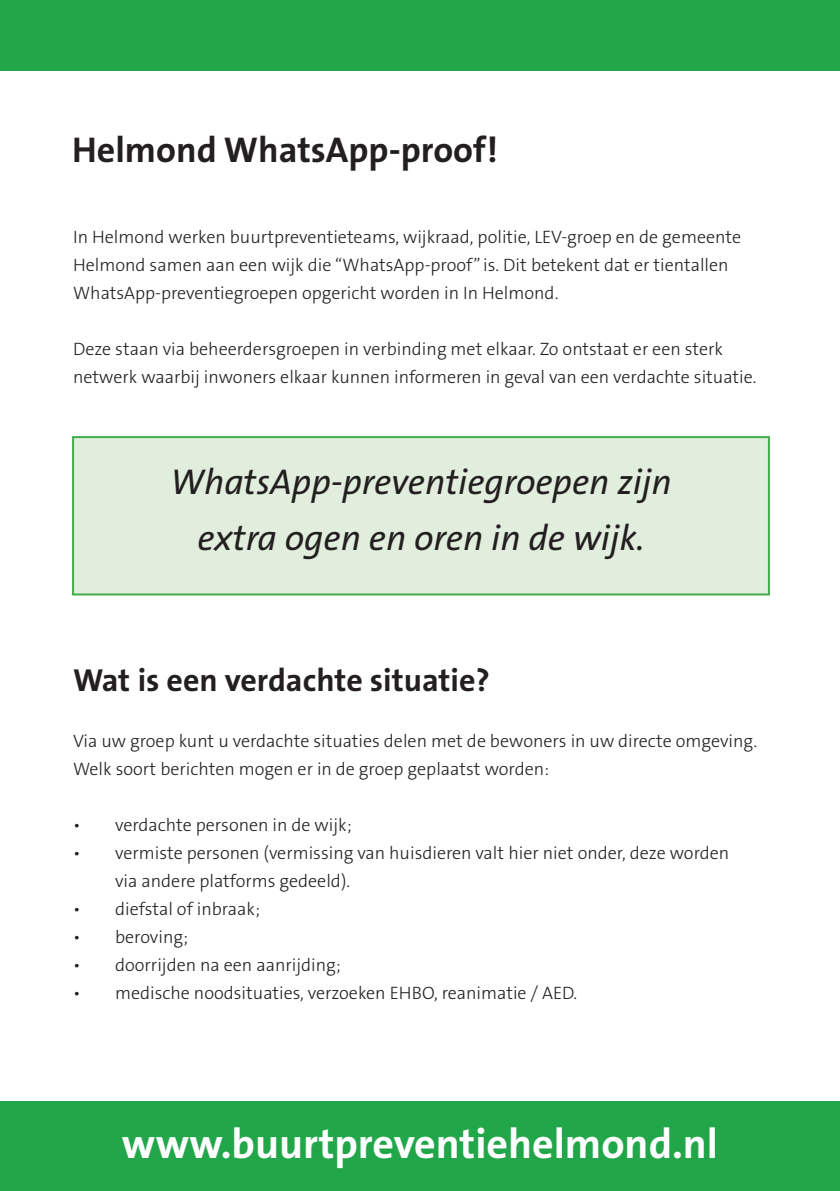
<style>
.page{position:relative;width:840px;height:1191px;background:#fff}
.page>*{position:absolute;margin:0;border:0;box-sizing:border-box;transform-origin:0 0}
.t1{font:700 42px "The Sans B7";color:#fff}
.t2{font:italic 36px/56px "The Sans B5 Plain";color:#231f20;text-align:center}
.t3{font:700 36px "The Sans B7";color:#231f20}
.t4{font:700 32px "The Sans B7";color:#231f20}
.t5{font:300 18px/28px "The Sans B3";color:#231f20}
</style>
<div class="page">
<div style="left:73px;top:437px;width:695px;height:157px;background:#e1eedd"></div>
<div style="left:72px;top:436px;width:697px;height:159px;border:2px solid #40ae49"></div>
<div style="left:0;top:0;width:839px;height:71px;background:#21a749"></div>
<div style="left:0;top:1101px;width:839px;height:90px;background:#21a749"></div>
<h2 class="t3" style="left:72px;top:130px;width:427px">Helmond WhatsApp-proof!</h2>
<p class="t5" style="left:73px;top:223px;width:669px">In Helmond werken buurtpreventieteams, wijkraad, politie, LEV-groep en de gemeente<br>Helmond samen aan een wijk die “WhatsApp-proof” is. Dit betekent dat er tientallen<br>WhatsApp-preventiegroepen opgericht worden in In Helmond.</p>
<p class="t5" style="left:73px;top:335px;width:684px">Deze staan via beheerdersgroepen in verbinding met elkaar. Zo ontstaat er een sterk netwerk waarbij inwoners elkaar kunnen informeren in geval van een verdachte situatie.</p>
<h2 class="t2" style="left:170px;top:455px;width:502px">WhatsApp-preventiegroepen zijn extra ogen en oren in de wijk.</h2>
<h3 class="t4" style="left:73px;top:663px;width:418px">Wat is een verdachte situatie?</h3>
<p class="t5" style="left:73px;top:727px;width:685px">Via uw groep kunt u verdachte situaties delen met de bewoners in uw directe omgeving.<br>Welk soort berichten mogen er in de groep geplaatst worden:</p>
<p class="t5" style="left:73px;top:811px;width:280px">• verdachte personen in de wijk;</p>
<p class="t5" style="left:115px;top:839px;width:615px;text-indent:-42px">• vermiste personen (vermissing van huisdieren valt hier niet onder, deze worden via andere platforms gedeeld).</p>
<p class="t5" style="left:73px;top:895px;width:188px">• diefstal of inbraak;</p>
<p class="t5" style="left:73px;top:923px;width:116px">• beroving;</p>
<p class="t5" style="left:73px;top:951px;width:269px">• doorrijden na een aanrijding;</p>
<p class="t5" style="left:73px;top:979px;width:505px">• medische noodsituaties, verzoeken EHBO, reanimatie / AED.</p>
<h1 class="t1" style="left:122px;top:1121px;width:597px">www.buurtpreventiehelmond.nl</h1>
</div>
